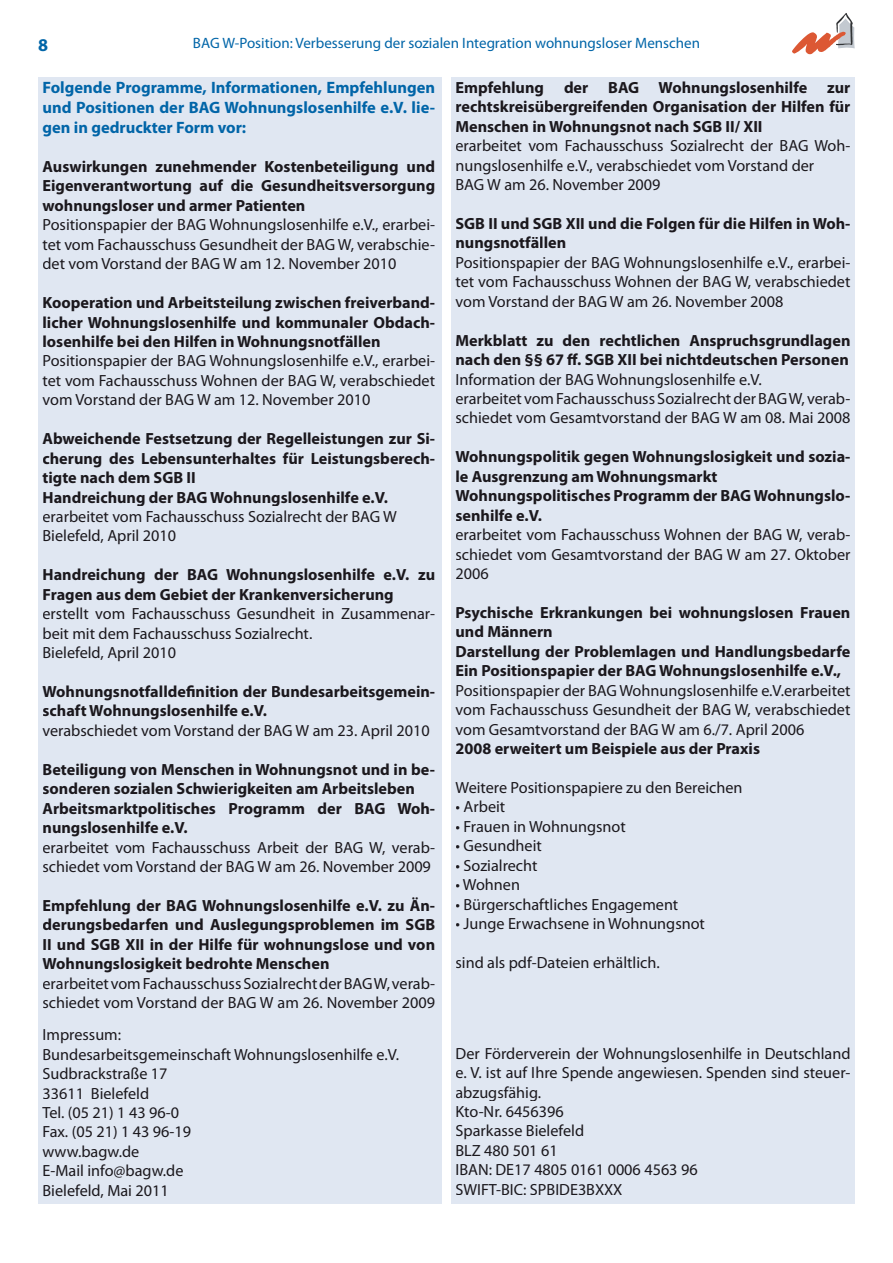
<style>
.page{position:relative;width:893px;height:1263px;background:#fff}
.page>*{position:absolute;margin:0;border:0;box-sizing:border-box;transform-origin:0 0}
.t1{font:700 18px "Myriad Pro";color:#0165a8}
.t2{font:700 16.5px/19.8px "Myriad Pro";color:#0165a8;text-align:justify}
.t3{font:16.2px/19.5px "Myriad Pro";color:#1b181d}
.t4{font:700 16.2px/19.5px "Myriad Pro";color:#1b181d}
.t5{font:15px "Myriad Pro";color:#0165a8}
</style>
<div class="page">
<div style="left:38px;top:77px;width:404px;height:1126px;background:#e0e7f2"></div>
<div style="left:451px;top:77px;width:404px;height:1126px;background:#e0e7f2"></div>
<svg style="left:792px;top:13px;width:63px;height:41px"></svg>
<p class="t1" style="left:38px;top:35px;width:11px">8</p>
<p class="t5" style="left:193px;top:35px;width:508px">BAG W-Position: Verbesserung der sozialen Integration wohnungsloser Menschen</p>
<p class="t2" style="left:43px;top:78px;width:394px">Folgende Programme, Informationen, Empfehlungen und Positionen der BAG Wohnungslosenhilfe e.V. lie&shy;gen in gedruckter Form vor:</p>
<p class="t4" style="left:43px;top:157px;width:394px;text-align:justify">Auswirkungen zunehmender Kostenbeteiligung und Eigenverantwortung auf die Gesundheitsversorgung wohnungsloser und armer Patienten</p>
<p class="t3" style="left:43px;top:215px;width:394px;text-align:justify">Positionspapier der BAG Wohnungslosenhilfe e.V., erarbei&shy;tet vom Fachausschuss Gesundheit der BAG W, verabschie&shy;det vom Vorstand der BAG W am 12. November 2010</p>
<p class="t4" style="left:43px;top:293px;width:394px;text-align:justify">Kooperation und Arbeitsteilung zwischen freiverband&shy;licher Wohnungslosenhilfe und kommunaler Obdach&shy;losenhilfe bei den Hilfen in Wohnungsnotfällen</p>
<p class="t3" style="left:43px;top:352px;width:394px;text-align:justify">Positionspapier der BAG Wohnungslosenhilfe e.V., erarbei&shy;tet vom Fachausschuss Wohnen der BAG W, verabschiedet vom Vorstand der BAG W am 12. November 2010</p>
<p class="t4" style="left:43px;top:429px;width:394px">Abweichende Festsetzung der Regelleistungen zur Si&shy;cherung des Lebensunterhaltes für Leistungsberech&shy;tigte nach dem SGB II<br>Handreichung der BAG Wohnungslosenhilfe e.V.</p>
<p class="t3" style="left:43px;top:507px;width:356px">erarbeitet vom Fachausschuss Sozialrecht der BAG W<br>Bielefeld, April 2010</p>
<p class="t4" style="left:43px;top:565px;width:394px">Handreichung der BAG Wohnungslosenhilfe e.V. zu<br>Fragen aus dem Gebiet der Krankenversicherung</p>
<p class="t3" style="left:43px;top:604px;width:394px">erstellt vom Fachausschuss Gesundheit in Zusammenar&shy;beit mit dem Fachausschuss Sozialrecht.<br>Bielefeld, April 2010</p>
<p class="t4" style="left:43px;top:682px;width:394px">Wohnungsnotfalldefinition der Bundesarbeitsgemein&shy;schaft Wohnungslosenhilfe e.V.</p>
<p class="t3" style="left:43px;top:721px;width:389px">verabschiedet vom Vorstand der BAG W am 23. April 2010</p>
<p class="t4" style="left:43px;top:760px;width:394px">Beteiligung von Menschen in Wohnungsnot und in be&shy;sonderen sozialen Schwierigkeiten am Arbeitsleben Arbeitsmarktpolitisches Programm der BAG Woh&shy;nungslosenhilfe e.V.</p>
<p class="t3" style="left:43px;top:838px;width:394px">erarbeitet vom Fachausschuss Arbeit der BAG W, verab&shy;schiedet vom Vorstand der BAG W am 26. November 2009</p>
<p class="t4" style="left:43px;top:896px;width:394px;text-align:justify">Empfehlung der BAG Wohnungslosenhilfe e.V. zu Än&shy;derungsbedarfen und Auslegungsproblemen im SGB II und SGB XII in der Hilfe für wohnungslose und von Wohnungslosigkeit bedrohte Menschen</p>
<p class="t3" style="left:43px;top:974px;width:394px">erarbeitet vom Fachausschuss Sozialrecht der BAG W, verab&shy;schiedet vom Vorstand der BAG W am 26. November 2009</p>
<p class="t3" style="left:43px;top:1025px;width:358px">Impressum:<br>Bundesarbeitsgemeinschaft Wohnungslosenhilfe e.V.<br>Sudbrackstraße 17<br>33611 Bielefeld<br>Tel. (05 21) 1 43 96-0<br>Fax. (05 21) 1 43 96-19<br>www.bagw.de<br>E-Mail info@bagw.de<br>Bielefeld, Mai 2011</p>
<p class="t4" style="left:455px;top:78px;width:396px;text-align:justify">Empfehlung der BAG Wohnungslosenhilfe zur rechtskreis übergreifenden Organisation der Hilfen für Menschen in Wohnungsnot nach SGB II/ XII</p>
<p class="t3" style="left:455px;top:136px;width:396px">erarbeitet vom Fachausschuss Sozialrecht der BAG Woh&shy;nungslosenhilfe e.V., verabschiedet vom Vorstand der<br>BAG W am 26. November 2009</p>
<p class="t4" style="left:455px;top:214px;width:396px">SGB II und SGB XII und die Folgen für die Hilfen in Woh&shy;nungsnotfällen</p>
<p class="t3" style="left:455px;top:253px;width:396px;text-align:justify">Positionspapier der BAG Wohnungslosenhilfe e.V., erarbei&shy;tet vom Fachausschuss Wohnen der BAG W, verabschiedet vom Vorstand der BAG W am 26. November 2008</p>
<p class="t4" style="left:455px;top:331px;width:396px">Merkblatt zu den rechtlichen Anspruchsgrundlagen nach den §§ 67 ff. SGB XII bei nichtdeutschen Personen</p>
<p class="t3" style="left:455px;top:370px;width:396px">Information der BAG Wohnungslosenhilfe e.V.<br>erarbeitet vom Fachausschuss Sozialrecht der BAG W, verab&shy;schiedet vom Gesamtvorstand der BAG W am 08. Mai 2008</p>
<p class="t4" style="left:455px;top:447px;width:396px">Wohnungspolitik gegen Wohnungslosigkeit und sozia&shy;le Ausgrenzung am Wohnungsmarkt Wohnungspolitisches Programm der BAG Wohnungslo&shy;senhilfe e.V.</p>
<p class="t3" style="left:455px;top:525px;width:396px;text-align:justify">erarbeitet vom Fachausschuss Wohnen der BAG W, verab&shy;schiedet vom Gesamtvorstand der BAG W am 27. Oktober 2006</p>
<p class="t4" style="left:455px;top:603px;width:396px">Psychische Erkrankungen bei wohnungslosen Frauen und Männern<br>Darstellung der Problemlagen und Handlungsbedarfe Ein Positionspapier der BAG Wohnungslosenhilfe e.V.,</p>
<p class="t3" style="left:455px;top:681px;width:396px;text-align:justify">Positionspapier der BAG Wohnungslosenhilfe e.V.erarbeitet vom Fachausschuss Gesundheit der BAG W, verab schiedet vom Gesamtvorstand der BAG W am 6./7. April 2006</p>
<p class="t4" style="left:455px;top:739px;width:306px">2008 erweitert um Beispiele aus der Praxis</p>
<p class="t3" style="left:455px;top:778px;width:289px">Weitere Positionspapiere zu den Bereichen</p>
<p class="t3" style="left:455px;top:797px;width:51px">• Arbeit</p>
<p class="t3" style="left:455px;top:817px;width:172px">• Frauen in Wohnungsnot</p>
<p class="t3" style="left:455px;top:836px;width:88px">• Gesundheit</p>
<p class="t3" style="left:455px;top:856px;width:84px">• Sozialrecht</p>
<p class="t3" style="left:455px;top:875px;width:66px">• Wohnen</p>
<p class="t3" style="left:455px;top:895px;width:224px">• Bürgerschaftliches Engagement</p>
<p class="t3" style="left:455px;top:914px;width:251px">• Junge Erwachsene in Wohnungsnot</p>
<p class="t3" style="left:455px;top:953px;width:206px">sind als pdf-Dateien erhältlich.</p>
<p class="t3" style="left:455px;top:1044px;width:396px">Der Förderverein der Wohnungslosenhilfe in Deutschland e. V. ist auf Ihre Spende angewiesen. Spenden sind steuer&shy;abzugsfähig.<br>Kto-Nr. 6456396<br>Sparkasse Bielefeld<br>BLZ 480 501 61<br>IBAN: DE17 4805 0161 0006 4563 96<br>SWIFT-BIC: SPBIDE3BXXX</p>
</div>
